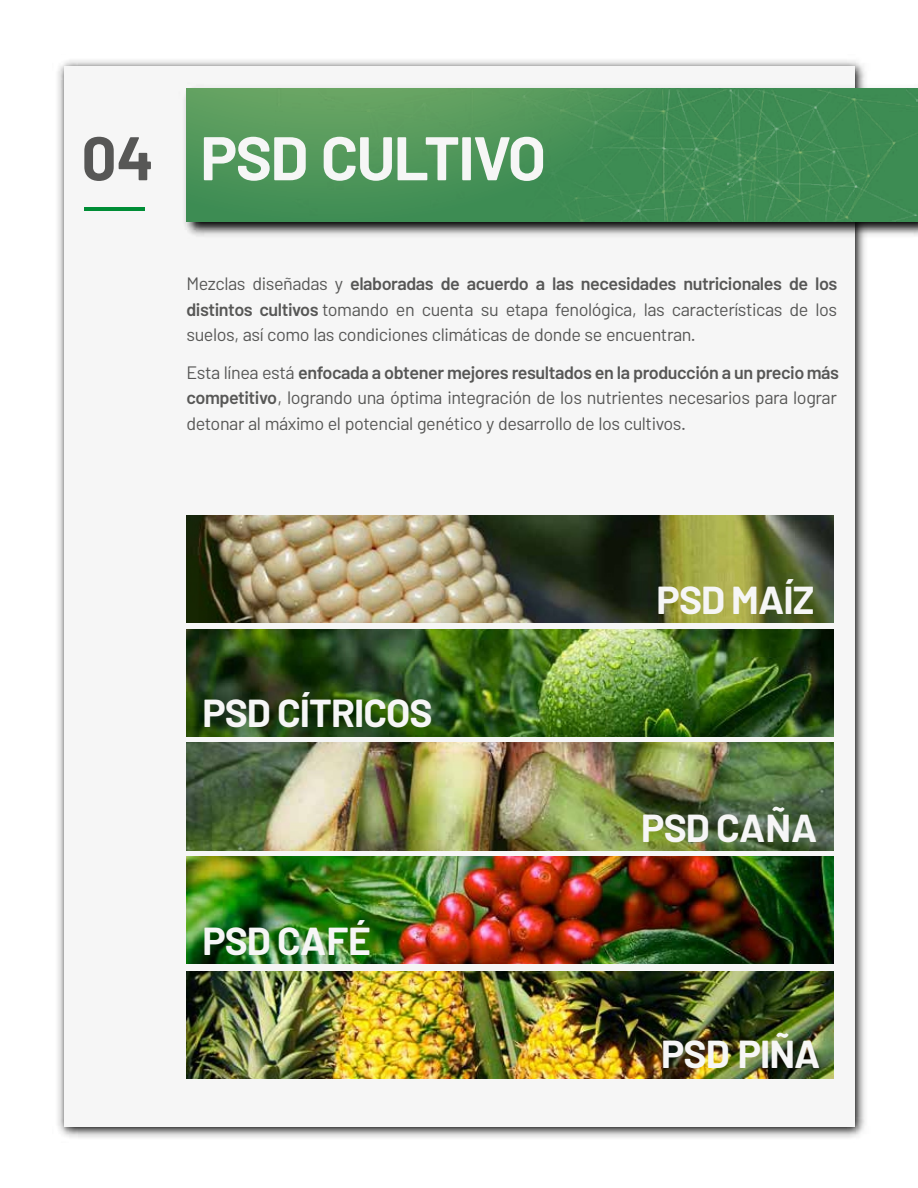
<style>
.page{position:relative;width:918px;height:1188px;background:#fff}
.page>*{position:absolute;margin:0;border:0;box-sizing:border-box;transform-origin:0 0}
.t1{font:700 61.5px "Barlow";letter-spacing:-.025em;color:#f6f6f6}
.t2{font:700 39px "Barlow";letter-spacing:-.025em;color:#f6f6f6}
.t3{font:18px/25.5px "Barlow";letter-spacing:-.025em;color:#575756;text-align:justify}
.s1{color:#575756}
.s2{font-weight:600}
</style>
<div class="page">
<div style="left:64px;top:67px;width:791px;height:1060px;background:#f6f6f6"></div>
<img style="left:57px;top:60px;width:861px;height:181px">
<img style="left:57px;top:289px;width:808px;height:849px">
<img style="left:186px;top:89px;width:732px;height:132px">
<hr style="left:84px;top:207px;width:61px;height:4px;background:#008d36">
<h1 class="t1" style="left:82px;top:119px;width:466px"><span class="s1">04</span> PSD CULTIVO</h1>
<p class="t3" style="left:186px;top:270px;width:653px">Mezclas diseñadas y <span class="s2">elaboradas de acuerdo a las necesidades nutricionales de los distintos cultivos</span> tomando en cuenta su etapa fenológica, las características de los suelos, así como las condiciones climáticas de donde se encuentran.</p>
<p class="t3" style="left:186px;top:359px;width:654px">Esta línea está <span class="s2">enfocada a obtener mejores resultados en la producción a un precio más competitivo</span>, logrando una óptima integración de los nutrientes necesarios para lograr detonar al máximo el potencial genético y desarrollo de los cultivos.</p>
<h2 class="t2" style="left:202px;top:688px;width:232px">PSD CÍTRICOS</h2>
<h2 class="t2" style="left:202px;top:916px;width:170px">PSD CAFÉ</h2>
<h2 class="t2" style="left:657px;top:575px;width:160px">PSD MAÍZ</h2>
<h2 class="t2" style="left:641px;top:803px;width:177px">PSD CAÑA</h2>
<h2 class="t2" style="left:661px;top:1029px;width:161px">PSD PIÑA</h2>
</div>
